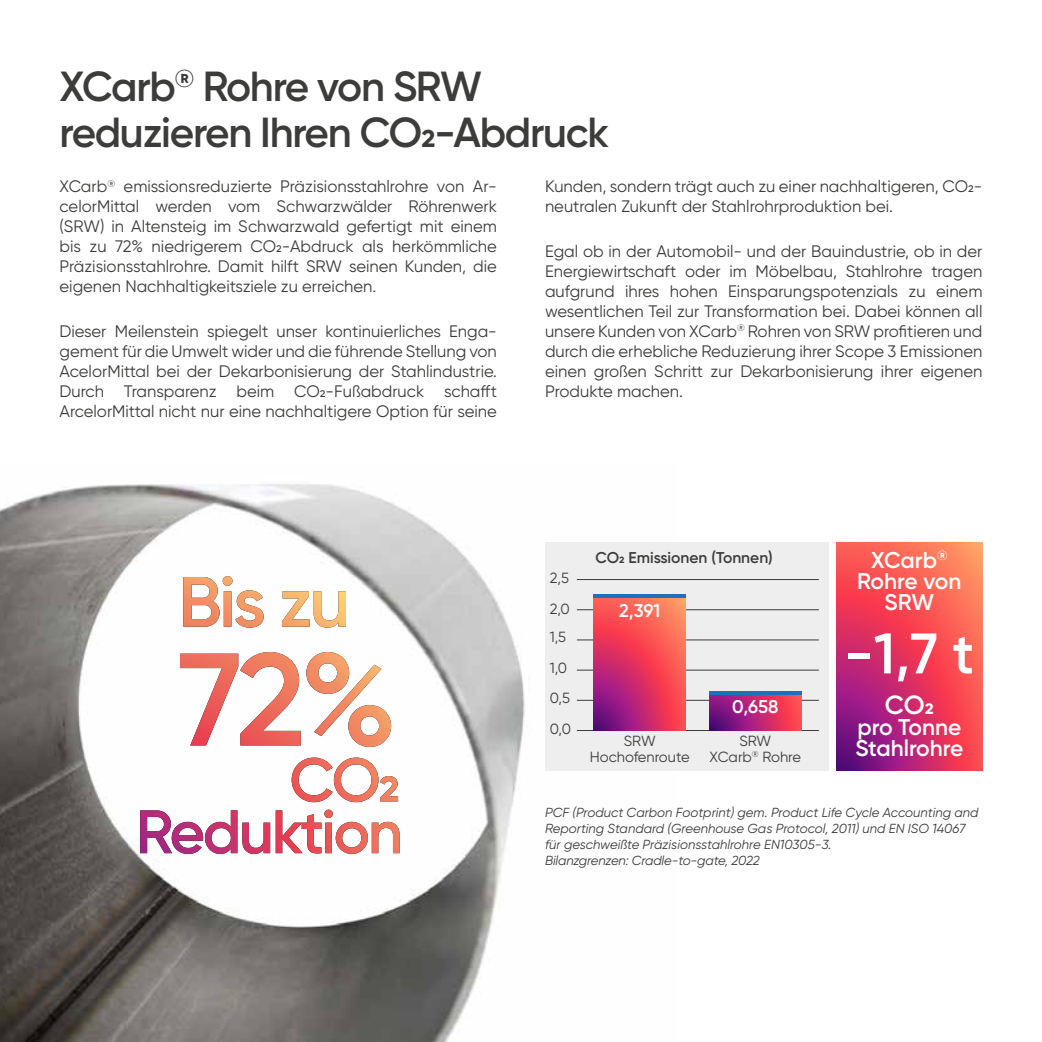
<style>
.page{position:relative;width:1042px;height:1042px;background:#fff}
.page>*{position:absolute;margin:0;border:0;box-sizing:border-box;transform-origin:0 0}
.t1{font:600 57.05px "Gilroy";color:#fff}
.t2{font:600 42px/45.5px "Gilroy";letter-spacing:-.03em;color:#3c3c3b}
.t3{font:600 26.25px "Gilroy";color:#fff}
.t4{font:600 22.75px/21px "Gilroy";color:#fff;text-align:center}
.t5{font:600 18.38px "Gilroy";letter-spacing:-.005em;color:#fff}
.t6{font:16.62px/19.9px "Gilroy";color:#3c3c3b;text-align:justify}
.t7{font:600 15.58px "Gilroy";color:#3c3c3b}
.t8{font:14.7px/15.8px "Gilroy";letter-spacing:-.005em;color:#3c3c3b;text-align:center}
.t9{font:italic 13.12px/15.8px "Gilroy";color:#3c3c3b}
</style>
<div class="page">
<img style="left:0;top:484px;width:676px;height:558px">
<div style="left:545px;top:543px;width:284px;height:228px;background:#eee"></div>
<svg style="left:836px;top:542px;width:146px;height:229px;background:#de4161"></svg>
<hr style="left:577px;top:730px;width:242px;height:1px;background:#3c3c3b">
<hr style="left:577px;top:639px;width:242px;height:1px;background:#3c3c3b">
<hr style="left:577px;top:700px;width:242px;height:1px;background:#3c3c3b">
<hr style="left:577px;top:609px;width:242px;height:1px;background:#3c3c3b">
<hr style="left:577px;top:670px;width:242px;height:1px;background:#3c3c3b">
<hr style="left:577px;top:579px;width:242px;height:1px;background:#3c3c3b">
<svg style="left:593px;top:598px;width:93px;height:133px;background:#de4061"></svg>
<svg style="left:709px;top:695px;width:92px;height:36px;background:#b8276e"></svg>
<hr style="left:593px;top:594px;width:93px;height:4px;background:#1d71b8">
<hr style="left:709px;top:691px;width:92px;height:4px;background:#1d71b8">
<svg style="left:140px;top:576px;width:259px;height:278px"></svg>
<svg style="left:180px;top:576px;width:218px;height:278px"></svg>
<h2 class="t2" style="left:60px;top:64px;width:551px">XCarb<sup>®</sup> Rohre von SRW reduzieren Ihren CO2-Abdruck</h2>
<p class="t6" style="left:60px;top:176px;width:439px">XCarb<sup>®</sup> emissionsreduzierte Präzisionsstahlrohre von Ar&shy;celorMittal werden vom Schwarzwälder Röhrenwerk (SRW) in Altensteig im Schwarzwald gefertigt mit einem bis zu 72% niedrigerem CO2-Abdruck als herkömmliche Präzisionsstahlrohre. Damit hilft SRW seinen Kunden, die eigenen Nachhaltigkeitsziele zu erreichen.</p>
<p class="t6" style="left:60px;top:321px;width:439px">Dieser Meilenstein spiegelt unser kontinuierliches Enga&shy;gement für die Umwelt wider und die führende Stellung von AcelorMittal bei der Dekarbonisierung der Stahlindustrie.<br>Durch Transparenz beim CO2-Fußabdruck schafft ArcelorMittal nicht nur eine nachhaltigere Option für seine</p>
<p class="t6" style="left:545px;top:176px;width:439px">Kunden, sondern trägt auch zu einer nachhaltigeren, CO2- neutralen Zukunft der Stahlrohrproduktion bei.</p>
<p class="t6" style="left:545px;top:241px;width:439px">Egal ob in der Automobil- und der Bauindustrie, ob in der Energiewirtschaft oder im Möbelbau, Stahlrohre tragen aufgrund ihres hohen Einsparungspotenzials zu einem wesentlichen Teil zur Transformation bei. Dabei können all unsere Kunden von XCarb<sup>®</sup> Rohren von SRW profitieren und durch die erhebliche Reduzierung ihrer Scope 3 Emissionen einen großen Schritt zur Dekarbonisierung ihrer eigenen Produkte machen.</p>
<p class="t8" style="left:550px;top:569px;width:21px">2,5</p>
<p class="t8" style="left:550px;top:600px;width:22px">2,0</p>
<p class="t8" style="left:550px;top:629px;width:18px">1,5</p>
<p class="t8" style="left:550px;top:659px;width:19px">1,0</p>
<p class="t8" style="left:550px;top:690px;width:22px">0,5</p>
<p class="t8" style="left:550px;top:720px;width:23px">0,0</p>
<p class="t7" style="left:595px;top:548px;width:179px">CO2 Emissionen (Tonnen)</p>
<h3 class="t4" style="left:857px;top:549px;width:106px">XCarb<sup>®<br></sup>Rohre von<br>SRW</h3>
<p class="t5" style="left:619px;top:599px;width:43px">2,391</p>
<p class="t8" style="left:590px;top:733px;width:101px">SRW<br>Hochofenroute</p>
<p class="t5" style="left:732px;top:695px;width:48px">0,658</p>
<p class="t8" style="left:709px;top:733px;width:93px">SRW<br>XCarb<sup>®</sup> Rohre</p>
<h1 class="t1" style="left:844px;top:618px;width:131px">-1,7 t</h1>
<h3 class="t3" style="left:885px;top:688px;width:51px">CO2</h3>
<h3 class="t4" style="left:855px;top:716px;width:109px;text-align:left">pro Tonne<br>Stahlrohre</h3>
<p class="t9" style="left:545px;top:805px;width:435px">PCF (Product Carbon Footprint) gem. Product Life Cycle Accounting and Reporting Standard (Greenhouse Gas Protocol, 2011) und EN ISO 14067 für geschweißte Präzisionsstahlrohre EN10305-3.<br>Bilanzgrenzen: Cradle-to-gate, 2022</p>
</div>
